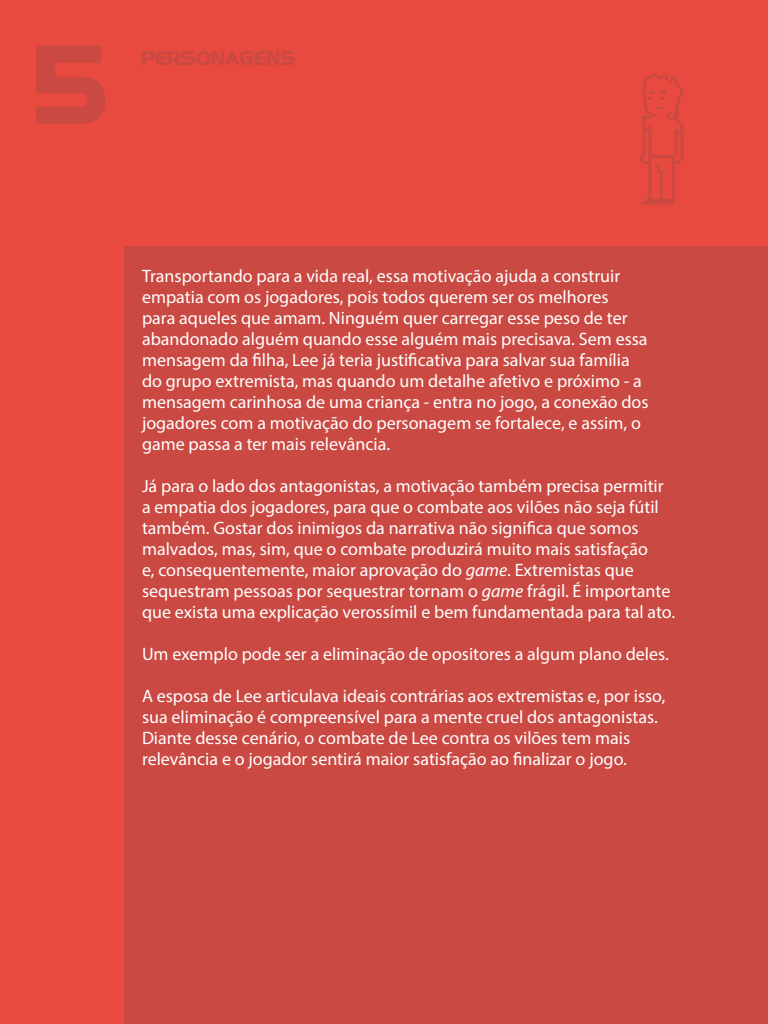
<style>
.page{position:relative;width:768px;height:1024px;background:#e94a3f}
.page>*{position:absolute;margin:0;border:0;box-sizing:border-box;transform-origin:0 0}
.t1{font:100px "Hancock Park Bold Laser";color:#ca4942}
.t2{font:18px/21px "Myriad Pro";color:#fff}
.t3{font:18px "Hancock Park Bold Laser";letter-spacing:-.01em;color:#ca4942}
.s1{font-style:italic}
</style>
<div class="page">
<div style="left:124px;top:246px;width:644px;height:778px;background:#ca4942"></div>
<svg style="left:640px;top:74px;width:43px;height:131px"></svg>
<hr style="left:676px;top:103px;width:3px;height:14px;background:#ca4942">
<h1 class="t1" style="left:36px;top:31px;width:78px">5</h1>
<p class="t3" style="left:142px;top:48px;width:156px">PERSONAGENS</p>
<p class="t2" style="left:142px;top:265px;width:508px">Transportando para a vida real, essa motivação ajuda a construir empatia com os jogadores, pois todos querem ser os melhores<br>para aqueles que amam. Ninguém quer carregar esse peso de ter abandonado alguém quando esse alguém mais precisava. Sem essa mensagem da filha, Lee já teria justificativa para salvar sua família do grupo extremista, mas quando um detalhe afetivo e próximo - a mensagem carinhosa de uma criança - entra no jogo, a conexão dos jogadores com a motivação do personagem se fortalece, e assim, o game passa a ter mais relevância.</p>
<p class="t2" style="left:142px;top:475px;width:535px">Já para o lado dos antagonistas, a motivação também precisa permitir a empatia dos jogadores, para que o combate aos vilões não seja fútil também. Gostar dos inimigos da narrativa não significa que somos malvados, mas, sim, que o combate produzirá muito mais satisfação<br>e, consequentemente, maior aprovação do <span class="s1">game</span>. Extremistas que sequestram pessoas por sequestrar tornam o <span class="s1">game</span> frágil. É importante que exista uma explicação verossímil e bem fundamentada para tal ato.</p>
<p class="t2" style="left:142px;top:643px;width:528px">Um exemplo pode ser a eliminação de opositores a algum plano deles.</p>
<p class="t2" style="left:142px;top:685px;width:525px">A esposa de Lee articulava ideais contrárias aos extremistas e, por isso, sua eliminação é compreensível para a mente cruel dos antagonistas.<br>Diante desse cenário, o combate de Lee contra os vilões tem mais relevância e o jogador sentirá maior satisfação ao finalizar o jogo.</p>
</div>
